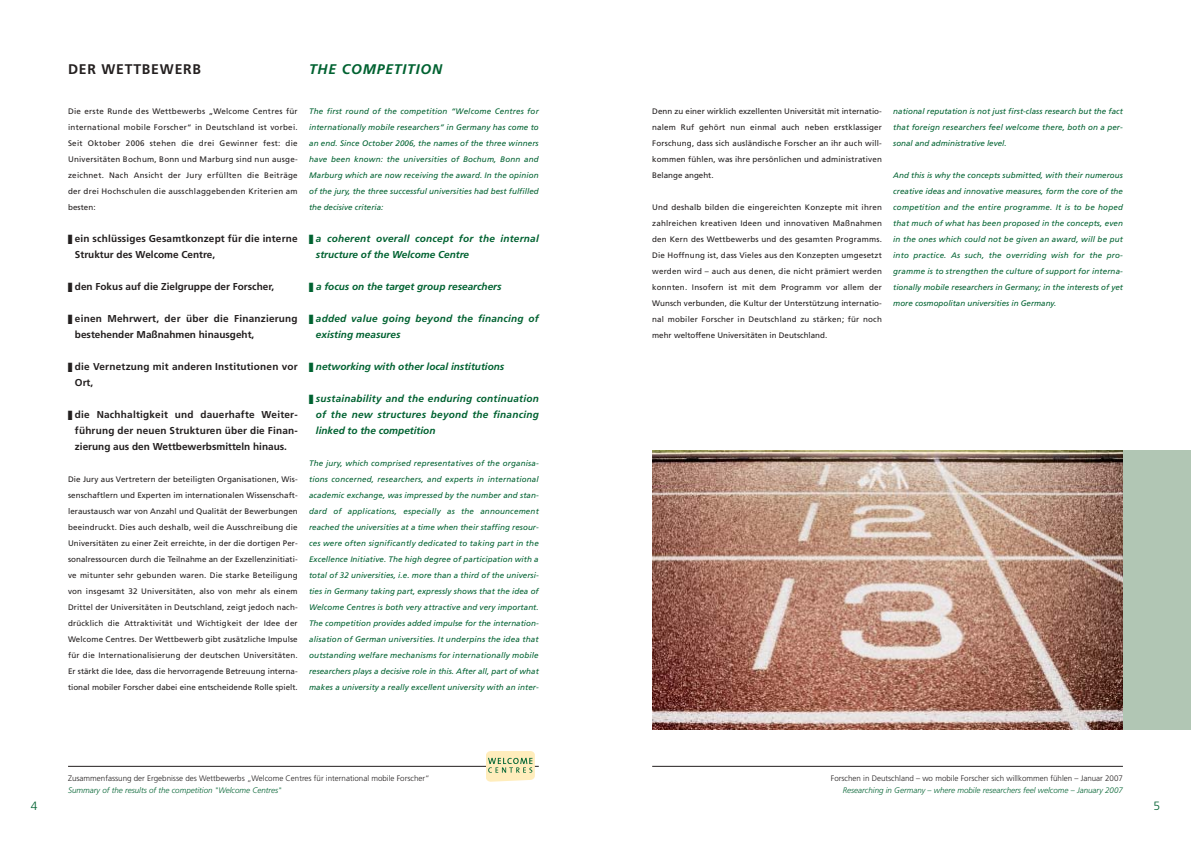
<style>
.page{position:relative;width:1191px;height:842px;background:#fff}
.page>*{position:absolute;margin:0;border:0;box-sizing:border-box;transform-origin:0 0}
.t1{font:italic 700 14px "Frutiger";letter-spacing:.055em;color:#006231}
.t2{font:700 14px "Frutiger";letter-spacing:.055em;color:#231f1f}
.t3{font:300 12px "Frutiger";color:#006231}
.t4{font:700 10px/16px "Frutiger";color:#231f1f}
.t5{font:italic 700 10px/16px "Frutiger";color:#006231;text-align:justify}
.t6{font:italic 700 10px/16px "Frutiger";letter-spacing:.02em;color:#006231}
.t7{font:700 10px/16px "Frutiger";letter-spacing:.02em;color:#231f1f}
.t8{font:italic 8px/16px "Frutiger";letter-spacing:.01em;color:#006231;text-align:justify}
.t9{font:8px/16px "Frutiger";color:#231f1f;text-align:justify}
.t10{font:300 8px "Frutiger";color:#231f1f}
.t11{font:italic 300 8px "Frutiger";color:#006231}
</style>
<div class="page">
<hr style="left:68px;top:766px;width:471px;height:1px;background:#231f1f">
<hr style="left:652px;top:766px;width:471px;height:1px;background:#231f1f">
<div style="left:1111px;top:450px;width:80px;height:279px;background:#b1c6b4"></div>
<img style="left:652px;top:450px;width:471px;height:279px">
<svg style="left:486px;top:751px;width:49px;height:31px;background:#e3dfb0"></svg>
<h1 class="t2" style="left:68px;top:63px;width:135px">DER WETTBEWERB</h1>
<p class="t9" style="left:68px;top:103px;width:231px">Die erste Runde des Wettbewerbs „Welcome Centres für international mobile Forscher“ in Deutschland ist vorbei.<br>Seit Oktober 2006 stehen die drei Gewinner fest: die Universitäten Bochum, Bonn und Marburg sind nun ausge&shy;zeichnet. Nach Ansicht der Jury erfüllten die Beiträge der drei Hochschulen die ausschlaggebenden Kriterien am besten:</p>
<p class="t4" style="left:75px;top:231px;width:224px;text-indent:-7px">❚ ein schlüssiges Gesamtkonzept für die interne<br>Struktur des Welcome Centre,</p>
<p class="t4" style="left:68px;top:279px;width:208px">❚ den Fokus auf die Zielgruppe der Forscher,</p>
<p class="t7" style="left:75px;top:311px;width:224px;text-indent:-7px">❚ einen Mehrwert, der über die Finanzierung bestehender Maßnahmen hinausgeht,</p>
<p class="t7" style="left:75px;top:359px;width:224px;text-indent:-7px">❚ die Vernetzung mit anderen Institutionen vor<br>Ort,</p>
<p class="t4" style="left:75px;top:407px;width:224px;text-align:justify;text-indent:-7px">❚ die Nachhaltigkeit und dauerhafte Weiter&shy;führung der neuen Strukturen über die Finan&shy;zierung aus den Wettbewerbsmitteln hinaus.</p>
<p class="t9" style="left:68px;top:471px;width:231px">Die Jury aus Vertretern der beteiligten Organisationen, Wis&shy;senschaftlern und Experten im internationalen Wissenschaft&shy;leraustausch war von Anzahl und Qualität der Bewerbungen beeindruckt. Dies auch deshalb, weil die Ausschreibung die Universitäten zu einer Zeit erreichte, in der die dortigen Per&shy;sonalressourcen durch die Teilnahme an der Exzellenzinitiati&shy;ve mitunter sehr gebunden waren. Die starke Beteiligung von insgesamt 32 Universitäten, also von mehr als einem Drittel der Universitäten in Deutschland, zeigt jedoch nach&shy;drücklich die Attraktivität und Wichtigkeit der Idee der Welcome Centres. Der Wettbewerb gibt zusätzliche Impulse für die Internationalisierung der deutschen Universitäten.<br>Er stärkt die Idee, dass die hervorragende Betreuung interna&shy;tional mobiler Forscher dabei eine entscheidende Rolle spielt.</p>
<h1 class="t1" style="left:309px;top:63px;width:135px">THE COMPETITION</h1>
<p class="t8" style="left:309px;top:103px;width:231px">The first round of the competition “Welcome Centres for internationally mobile researchers” in Germany has come to an end. Since October 2006, the names of the three winners have been known: the universities of Bochum, Bonn and Marburg which are now receiving the award. In the opinion of the jury, the three successful universities had best fulfilled the decisive criteria:</p>
<p class="t6" style="left:316px;top:231px;width:224px;text-indent:-7px">❚ a coherent overall concept for the internal structure of the Welcome Centre</p>
<p class="t5" style="left:309px;top:279px;width:194px">❚ a focus on the target group researchers</p>
<p class="t6" style="left:316px;top:311px;width:224px;text-indent:-7px">❚ added value going beyond the financing of existing measures</p>
<p class="t5" style="left:309px;top:359px;width:197px">❚ networking with other local institutions</p>
<p class="t5" style="left:316px;top:391px;width:224px;text-indent:-7px">❚ sustainability and the enduring continuation of the new structures beyond the financing linked to the competition</p>
<p class="t8" style="left:309px;top:455px;width:231px">The jury, which comprised representatives of the organisa&shy;tions concerned, researchers, and experts in international academic exchange, was impressed by the number and stan&shy;dard of applications, especially as the announcement reached the universities at a time when their staffing resour&shy;ces were often significantly dedicated to taking part in the Excellence Initiative. The high degree of participation with a total of 32 universities, i.e. more than a third of the universi&shy;ties in Germany taking part, expressly shows that the idea of Welcome Centres is both very attractive and very important.<br>The competition provides added impulse for the internation&shy;alisation of German universities. It underpins the idea that outstanding welfare mechanisms for internationally mobile researchers plays a decisive role in this. After all, part of what makes a university a really excellent university with an inter-</p>
<p class="t10" style="left:68px;top:775px;width:363px">Zusammenfassung der Ergebnisse des Wettbewerbs „Welcome Centres für international mobile Forscher“</p>
<p class="t11" style="left:68px;top:787px;width:215px">Summary of the results of the competition "Welcome Centres"</p>
<p class="t9" style="left:652px;top:103px;width:231px">Denn zu einer wirklich exzellenten Universität mit internatio&shy;nalem Ruf gehört nun einmal auch neben erstklassiger Forschung, dass sich ausländische Forscher an ihr auch will&shy;kommen fühlen, was ihre persönlichen und administrativen Belange angeht.</p>
<p class="t9" style="left:652px;top:199px;width:231px">Und deshalb bilden die eingereichten Konzepte mit ihren zahlreichen kreativen Ideen und innovativen Maßnahmen den Kern des Wettbewerbs und des gesamten Programms.<br>Die Hoffnung ist, dass Vieles aus den Konzepten umgesetzt werden wird – auch aus denen, die nicht prämiert werden konnten. Insofern ist mit dem Programm vor allem der Wunsch verbunden, die Kultur der Unterstützung internatio&shy;nal mobiler Forscher in Deutschland zu stärken; für noch mehr weltoffene Universitäten in Deutschland.</p>
<p class="t8" style="left:893px;top:103px;width:231px">national reputation is not just first-class research but the fact that foreign researchers feel welcome there, both on a per&shy;sonal and administrative level.</p>
<p class="t8" style="left:893px;top:167px;width:231px">And this is why the concepts submitted, with their numerous creative ideas and innovative measures, form the core of the competition and the entire programme. It is to be hoped that much of what has been proposed in the concepts, even in the ones which could not be given an award, will be put into practice. As such, the overriding wish for the pro&shy;gramme is to strengthen the culture of support for interna&shy;tionally mobile researchers in Germany; in the interests of yet more cosmopolitan universities in Germany.</p>
<p class="t10" style="left:831px;top:775px;width:293px">Forschen in Deutschland – wo mobile Forscher sich willkommen fühlen – Januar 2007</p>
<p class="t11" style="left:842px;top:787px;width:282px">Researching in Germany – where mobile researchers feel welcome – January 2007</p>
<h2 class="t3" style="left:31px;top:801px;width:8px">4</h2>
<h2 class="t3" style="left:1153px;top:801px;width:8px">5</h2>
</div>
